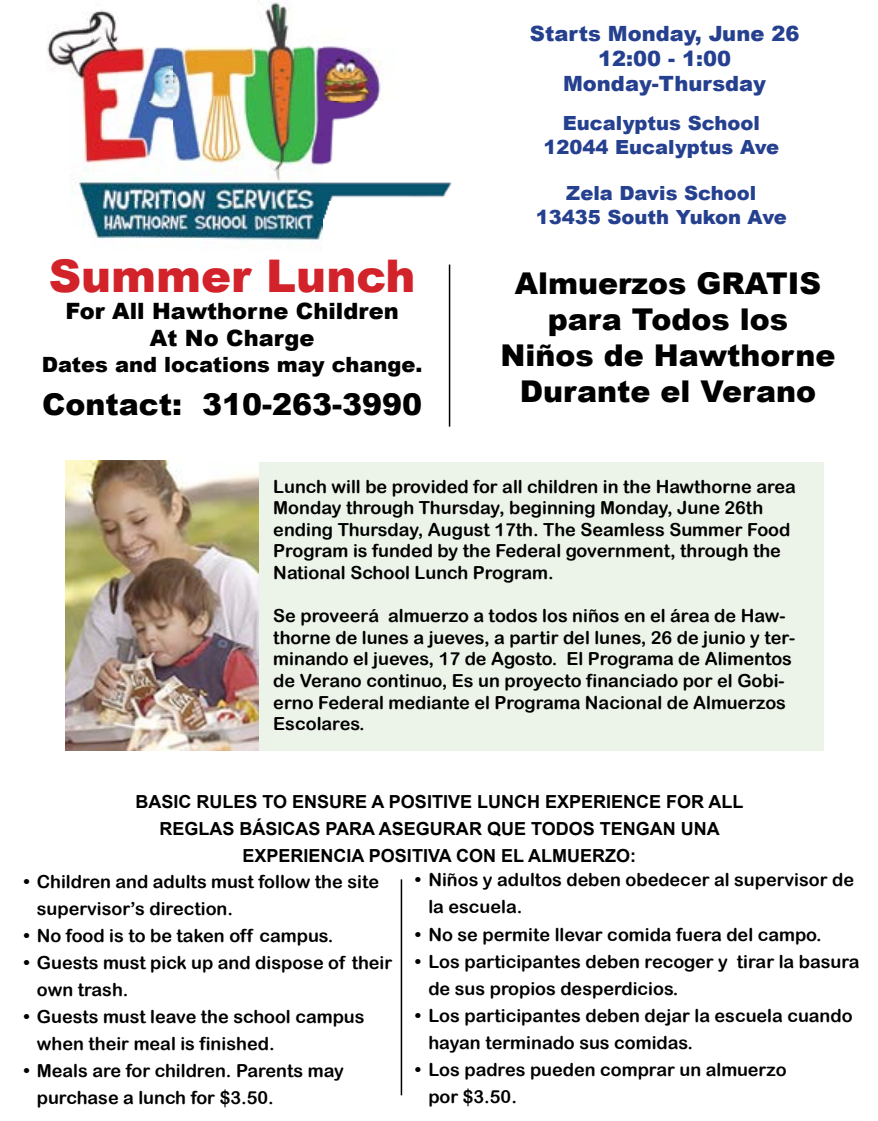
<style>
.page{position:relative;width:878px;height:1121px;background:#fff}
.page>*{position:absolute;margin:0;border:0;box-sizing:border-box;transform-origin:0 0}
.t1{font:900 45px "Arial";color:#d2232a}
.t2{font:900 30px/36px "Arial";color:#000;text-align:center}
.t3{font:900 22.5px/27px "Arial";color:#000;text-align:center}
.t4{font:900 21px/25.2px "Arial";color:#25408f;text-align:center}
.t5{font:900 21px "Arial";color:#000}
.t6{font:900 19.5px/23.4px "Arial";color:#25408f;text-align:center}
.t7{font:18px/21.6px "Arial Rounded MT Bold";color:#000}
.t8{font:700 18px/27px "Arial";color:#000;text-align:center}
</style>
<div class="page">
<img style="left:65px;top:460px;width:194px;height:290px">
<hr style="left:449px;top:264px;width:1px;height:162px;background:#000">
<hr style="left:400px;top:879px;width:2px;height:216px;background:#000">
<img style="left:47px;top:1px;width:405px;height:247px">
<div style="left:259px;top:462px;width:564px;height:288px;background:#ecf4e9"></div>
<h1 class="t1" style="left:49px;top:243px;width:368px">Summer Lunch</h1>
<p class="t3" style="left:65px;top:297px;width:335px">For All Hawthorne Children<br>At No Charge</p>
<p class="t5" style="left:42px;top:349px;width:382px">Dates and locations may change.</p>
<h2 class="t2" style="left:42px;top:385px;width:382px">Contact: 310-263-3990</h2>
<p class="t4" style="left:530px;top:20px;width:271px">Starts Monday, June 26<br>12:00 - 1:00<br>Monday-Thursday</p>
<p class="t6" style="left:543px;top:111px;width:237px">Eucalyptus School<br>12044 Eucalyptus Ave</p>
<p class="t6" style="left:536px;top:181px;width:252px">Zela Davis School<br>13435 South Yukon Ave</p>
<h2 class="t2" style="left:500px;top:264px;width:336px">Almuerzos GRATIS para Todos los<br>Niños de Hawthorne<br>Durante el Verano</h2>
<p class="t7" style="left:273px;top:475px;width:524px">Lunch will be provided for all children in the Hawthorne area Monday through Thursday, beginning Monday, June 26th ending Thursday, August 17th. The Seamless Summer Food Program is funded by the Federal government, through the National School Lunch Program.</p>
<p class="t7" style="left:273px;top:605px;width:523px">Se proveerá almuerzo a todos los niños en el área de Haw&shy;thorne de lunes a jueves, a partir del lunes, 26 de junio y ter&shy;minando el jueves, 17 de Agosto. El Programa de Alimentos de Verano continuo, Es un proyecto financiado por el Gobi&shy;erno Federal mediante el Programa Nacional de Almuerzos Escolares.</p>
<p class="t8" style="left:135px;top:788px;width:609px">BASIC RULES TO ENSURE A POSITIVE LUNCH EXPERIENCE FOR ALL<br>REGLAS BÁSICAS PARA ASEGURAR QUE TODOS TENGAN UNA<br>EXPERIENCIA POSITIVA CON EL ALMUERZO:</p>
<p class="t7" style="left:37px;top:867px;width:344px;line-height:27px;text-indent:-14px">• Children and adults must follow the site supervisor’s direction.</p>
<p class="t7" style="left:23px;top:924px;width:311px">• No food is to be taken off campus.</p>
<p class="t7" style="left:37px;top:948px;width:357px;line-height:27px;text-indent:-14px">• Guests must pick up and dispose of their own trash.</p>
<p class="t7" style="left:37px;top:1002px;width:329px;line-height:27px;text-indent:-14px">• Guests must leave the school campus when their meal is finished.</p>
<p class="t7" style="left:37px;top:1056px;width:308px;line-height:27px;text-indent:-14px">• Meals are for children. Parents may purchase a lunch for $3.50.</p>
<p class="t7" style="left:428px;top:866px;width:427px;line-height:27px;text-indent:-14px">• Niños y adultos deben obedecer al supervisor de la escuela.</p>
<p class="t7" style="left:415px;top:923px;width:408px">• No se permite llevar comida fuera del campo.</p>
<p class="t7" style="left:428px;top:947px;width:432px;line-height:27px;text-indent:-14px">• Los participantes deben recoger y tirar la basura de sus propios desperdicios.</p>
<p class="t7" style="left:428px;top:1001px;width:426px;line-height:27px;text-indent:-14px">• Los participantes deben dejar la escuela cuando hayan terminado sus comidas.</p>
<p class="t7" style="left:428px;top:1055px;width:359px;line-height:27px;text-indent:-14px">• Los padres pueden comprar un almuerzo por $3.50.</p>
</div>
